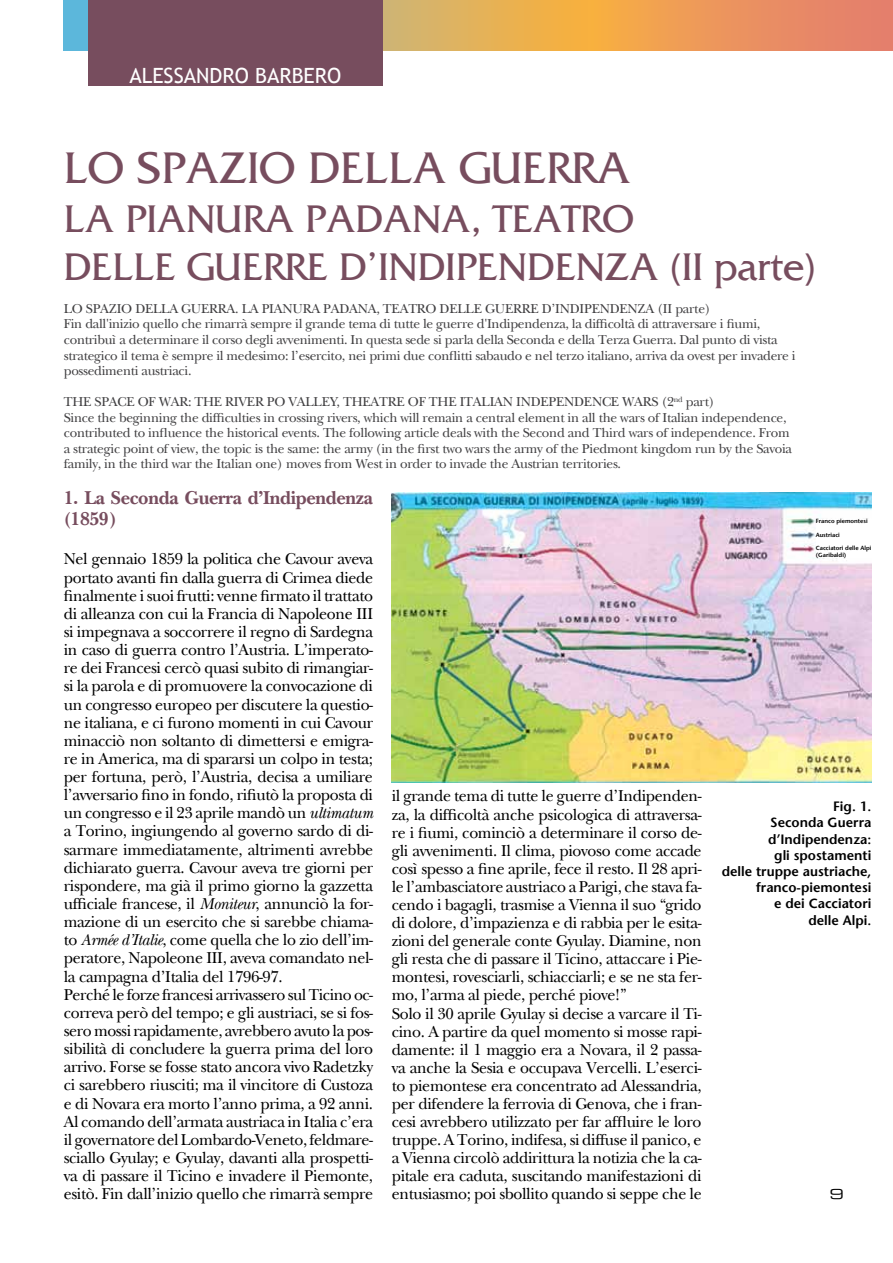
<style>
.page{position:relative;width:893px;height:1263px;background:#fff}
.page>*{position:absolute;margin:0;border:0;box-sizing:border-box;transform-origin:0 0}
.t1{font:46.5px "Friz Quadrata";color:#774d5e}
.t2{font:40.5px/48.6px "Friz Quadrata";color:#774d5e}
.t3{font:21px "Trebuchet MS";color:#fff}
.t4{font:700 19.5px/21.1px "New Baskerville";letter-spacing:-.015em;color:#774d5e}
.t5{font:16.5px/18.1px "New Baskerville";letter-spacing:-.02em;color:#000}
.t6{font:13.5px/15.6px "New Baskerville";letter-spacing:-.02em;color:#414042}
.t7{font:600 13.5px/16.2px "Stone Sans";color:#000;text-align:right}
.t8{font:13.5px "Eurostile Extended Two";color:#000;scale:1.11 1}
.t9{font:600 6px/12.8px "Stone Sans";color:#000}
.s1{font-style:italic}
</style>
<div class="page">
<svg style="left:64px;top:0;width:829px;height:51px;background:#e2a160"></svg>
<div style="left:88px;top:0;width:295px;height:85px;background:#774d5e"></div>
<img style="left:392px;top:492px;width:480px;height:290px">
<div style="left:816px;top:519px;width:60px;height:38px;background:#fff"></div>
<p class="t3" style="left:129px;top:63px;width:213px">ALESSANDRO BARBERO</p>
<h1 class="t1" style="left:64px;top:140px;width:568px">LO SPAZIO DELLA GUERRA</h1>
<h2 class="t2" style="left:64px;top:193px;width:754px">LA PIANURA PADANA, TEATRO<br>DELLE GUERRE D’INDIPENDENZA (II PARTE)</h2>
<p class="t6" style="left:64px;top:301px;width:733px;text-indent:528px">endenza (II parte)<br>Fin dall'inizio quello che rimarrà sempre il grande tema di tutte le guerre d'Indipendenza, la difficoltà di attraversare i fiumi, contribuì a determinare il corso degli avvenimenti. In questa sede si parla della Seconda e della Terza Guerra. Dal punto di vista strategico il tema è sempre il medesimo: l’esercito, nei primi due conflitti sabaudo e nel terzo italiano, arriva da ovest per invadere i possedimenti austriaci.</p>
<p class="t6" style="left:64px;top:394px;width:47px">The Spac</p>
<p class="t6" style="left:126px;top:394px;width:172px">e of War: the River Po vall</p>
<p class="t6" style="left:322px;top:394px;width:59px">ey, theatr</p>
<p class="t6" style="left:396px;top:394px;width:77px">e of the Italian</p>
<p class="t6" style="left:516px;top:394px;width:128px">Independence Wars</p>
<p class="t6" style="left:64px;top:301px;width:99px">Lo spazio della</p>
<p class="t6" style="left:181px;top:301px;width:38px">guerra</p>
<p class="t6" style="left:235px;top:301px;width:36px">. La pian</p>
<p class="t6" style="left:292px;top:301px;width:41px">ura padana</p>
<p class="t6" style="left:376px;top:301px;width:34px">, teatr</p>
<p class="t6" style="left:426px;top:301px;width:144px">o delle guerre d’Indip</p>
<p class="t6" style="left:64px;top:394px;width:730px;text-indent:598px">(2<sup>nd</sup> part)<br>Since the beginning the difficulties in crossing rivers, which will remain a central element in all the wars of Italian independence, contributed to influence the historical events. The following article deals with the Second and Third wars of independence. From a strategic point of view, the topic is the same: the army (in the first two wars the army of the Piedmont kingdom run by the Savoia family, in the third war the Italian one) moves from West in order to invade the Austrian territories.</p>
<p class="t4" style="left:64px;top:487px;width:311px">1. La Seconda Guerra d’Indipendenza (1859)</p>
<p class="t5" style="left:64px;top:550px;width:311px">Nel gennaio 1859 la politica che Cavour aveva portato avanti fin dalla guerra di Crimea diede finalmente i suoi frutti: venne firmato il trattato di alleanza con cui la Francia di Napoleone III si impegnava a soccorrere il regno di Sardegna in caso di guerra contro l’Austria. L’imperato&shy;re dei Francesi cercò quasi subito di rimangiar&shy;si la parola e di promuovere la convocazione di un congresso europeo per discutere la questio&shy;ne italiana, e ci furono momenti in cui Cavour minacciò non soltanto di dimettersi e emigra&shy;re in America, ma di spararsi un colpo in testa; per fortuna, però, l’Austria, decisa a umiliare l’avversario fino in fondo, rifiutò la proposta di un congresso e il 23 aprile mandò un <span class="s1">ultimatum </span>a Torino, ingiungendo al governo sardo di di&shy;sarmare immediatamente, altrimenti avrebbe dichiarato guerra. Cavour aveva tre giorni per rispondere, ma già il primo giorno la gazzetta ufficiale francese, il <span class="s1">Moniteur</span>, annunciò la for&shy;mazione di un esercito che si sarebbe chiama&shy;to <span class="s1">Armée d’Italie</span>, come quella che lo zio dell’im&shy;peratore, Napoleone III, aveva comandato nel&shy;la campagna d’Italia del 1796-97.<br>Perché le forze francesi arrivassero sul Ticino oc&shy;correva però del tempo; e gli austriaci, se si fos&shy;sero mossi rapidamente, avrebbero avuto la pos&shy;sibilità di concludere la guerra prima del loro arrivo. Forse se fosse stato ancora vivo Radetzky ci sarebbero riusciti; ma il vincitore di Custoza e di Novara era morto l’anno prima, a 92 anni.<br>Al comando dell’armata austriaca in Italia c’era il governatore del Lombardo-Veneto, feldmare&shy;sciallo Gyulay; e Gyulay, davanti alla prospetti&shy;va di passare il Ticino e invadere il Piemonte, esitò. Fin dall’inizio quello che rimarrà sempre</p>
<p class="t5" style="left:392px;top:787px;width:311px">il grande tema di tutte le guerre d’Indipenden&shy;za, la difficoltà anche psicologica di attraversa&shy;re i fiumi, cominciò a determinare il corso de&shy;gli avvenimenti. Il clima, piovoso come accade così spesso a fine aprile, fece il resto. Il 28 apri&shy;le l’ambasciatore austriaco a Parigi, che stava fa&shy;cendo i bagagli, trasmise a Vienna il suo “grido di dolore, d’impazienza e di rabbia per le esita&shy;zioni del generale conte Gyulay. Diamine, non gli resta che di passare il Ticino, attaccare i Pie&shy;montesi, rovesciarli, schiacciarli; e se ne sta fer&shy;mo, l’arma al piede, perché piove!”<br>Solo il 30 aprile Gyulay si decise a varcare il Ti&shy;cino. A partire da quel momento si mosse rapi&shy;damente: il 1 maggio era a Novara, il 2 passa&shy;va anche la Sesia e occupava Vercelli. L’eserci&shy;to piemontese era concentrato ad Alessandria, per difendere la ferrovia di Genova, che i fran&shy;cesi avrebbero utilizzato per far affluire le loro truppe. A Torino, indifesa, si diffuse il panico, e a Vienna circolò addirittura la notizia che la ca&shy;pitale era caduta, suscitando manifestazioni di entusiasmo; poi sbollito quando si seppe che le</p>
<p class="t9" style="left:816px;top:514px;width:53px">Franco piemontesi</p>
<p class="t9" style="left:816px;top:528px;width:57px">Austriaci<br>Cacciatori delle Alpi</p>
<p class="t9" style="left:816px;top:549px;width:32px">(Garibaldi)</p>
<p class="t7" style="left:722px;top:798px;width:151px">Fig. 1.<br>Seconda Guerra d’Indipendenza:<br>gli spostamenti<br>delle truppe austriache, franco-piemontesi<br>e dei Cacciatori<br>delle Alpi.</p>
<p class="t8" style="left:830px;top:1185px;width:15px">9</p>
</div>
